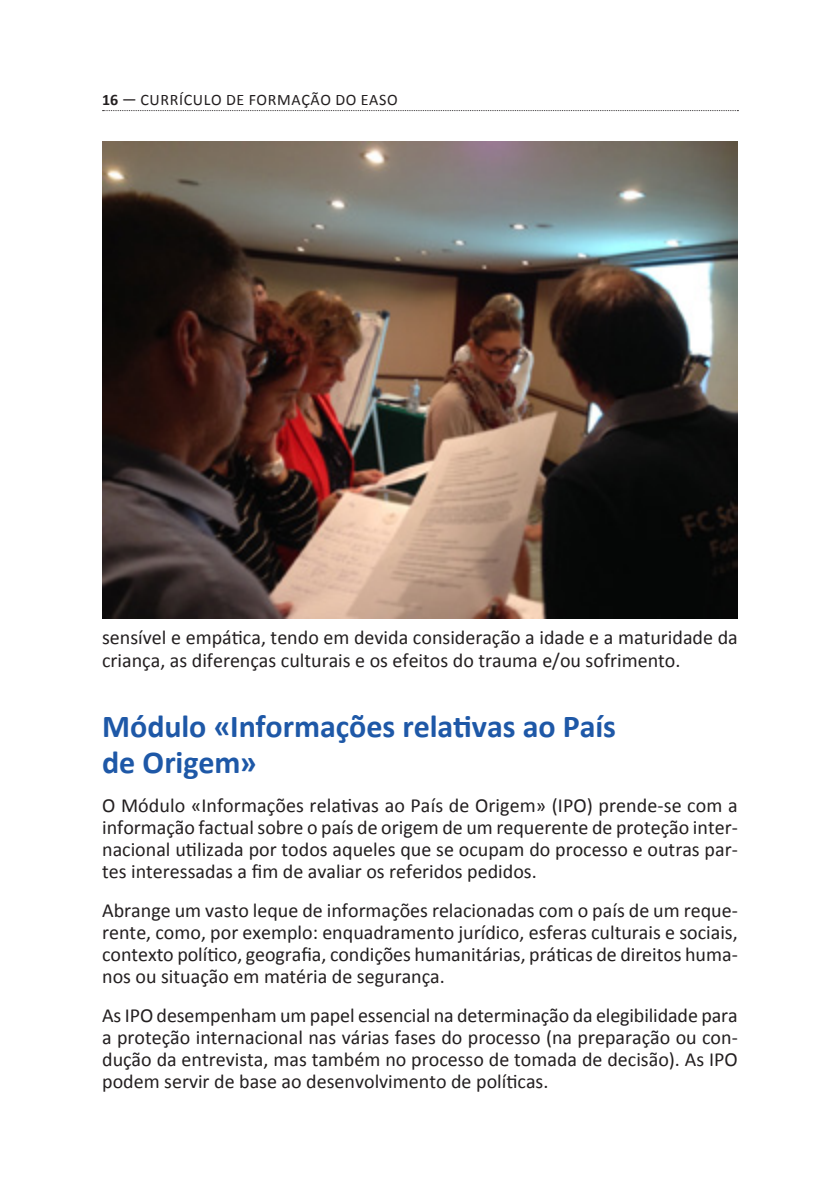
<style>
.page{position:relative;width:840px;height:1191px;background:#fff}
.page>*{position:absolute;margin:0;border:0;box-sizing:border-box;transform-origin:0 0}
.title_2_nn{font:700 32px/36px "Calibri";letter-spacing:-.005em;color:#1e58a7}
.body_first{font:20px/22px "Calibri";color:#231f20;text-align:justify}
.t1{font:16px "Calibri";letter-spacing:.04em;color:#231f20}
.s1{font-weight:700}
</style>
<div class="page">
<svg style="left:102px;top:110px;width:636px;height:1px"></svg>
<img style="left:102px;top:142px;width:635px;height:476px">
<p class="t1" style="left:102px;top:89px;width:92px"><span class="s1">16</span> — Cu rrículo</p>
<p class="t1" style="left:226px;top:89px;width:173px">de Formação do EASO</p>
<p class="body_first" style="left:102px;top:627px;width:636px">sensível e empática, tendo em devida consideração a idade e a maturidade da criança, as diferenças culturais e os efeitos do trauma e/ou sofrimento.</p>
<p class="title_2_nn" style="left:102px;top:708px;width:515px">Módulo «Informações relativas ao País de Origem»</p>
<p class="body_first" style="left:102px;top:794px;width:636px">O Módulo «Informações relativas ao País de Origem» (IPO) prende-se com a informação factual sobre o país de origem de um requerente de proteção inter&shy;nacional utilizada por todos aqueles que se ocupam do processo e outras par&shy;tes interessadas a fim de avaliar os referidos pedidos.</p>
<p class="body_first" style="left:102px;top:899px;width:636px">Abrange um vasto leque de informações relacionadas com o país de um reque&shy;rente, como, por exemplo: enquadramento jurídico, esferas culturais e sociais, contexto político, geografia, condições humanitárias, práticas de direitos huma&shy;nos ou situação em matéria de segurança.</p>
<p class="body_first" style="left:102px;top:1004px;width:636px">As IPO desempenham um papel essencial na determinação da elegibilidade para a proteção internacional nas várias fases do processo (na preparação ou con&shy;dução da entrevista, mas também no processo de tomada de decisão). As IPO podem servir de base ao desenvolvimento de políticas.</p>
</div>
